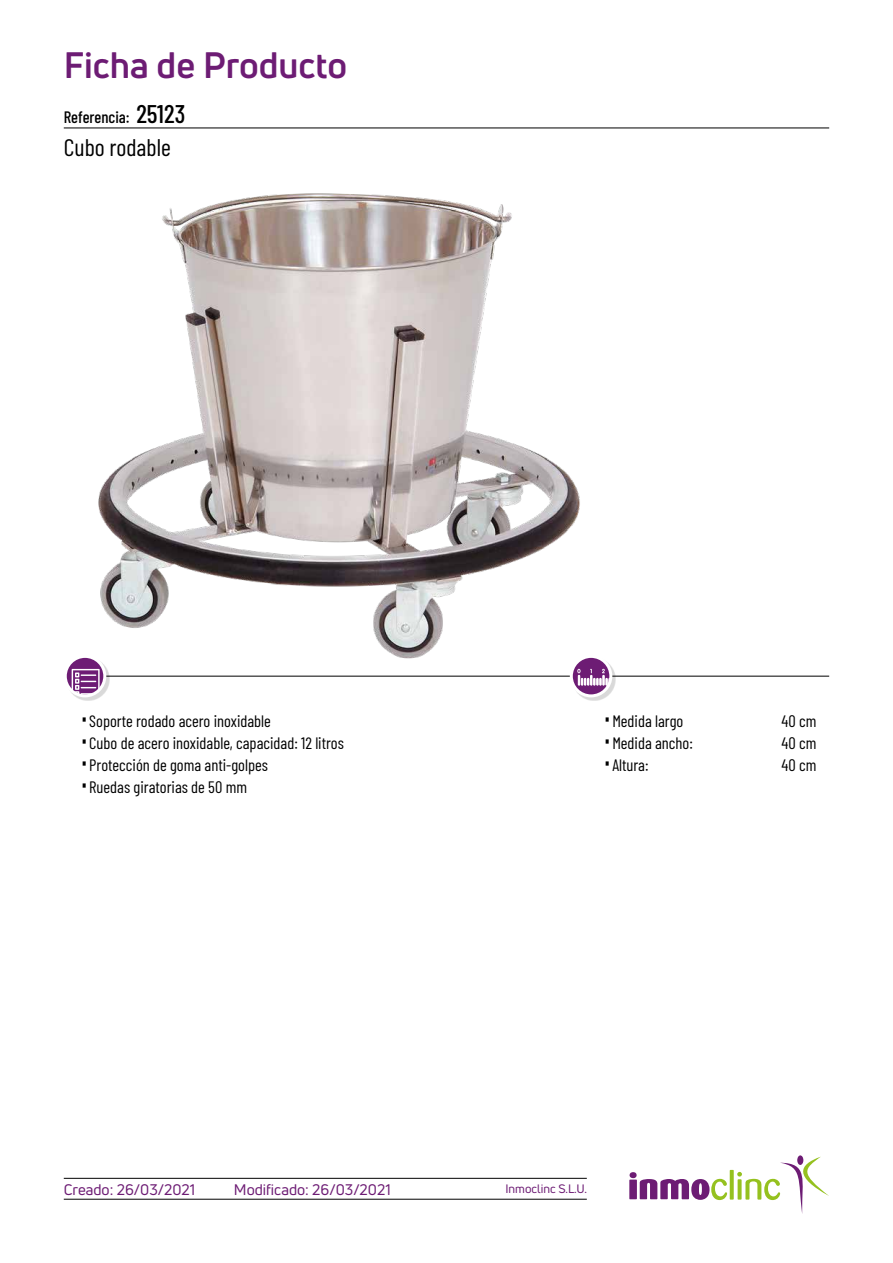
<style>
.page{position:relative;width:893px;height:1263px;background:#fff}
.page>*{position:absolute;margin:0;border:0;box-sizing:border-box;transform-origin:0 0}
.t1{font:700 36px "Uni Neue";color:#6d1c74}
.t2{font:24px "Barlow Condensed";color:#000}
.t3{font:16.5px "Barlow Condensed";color:#000}
.t4{font:500 16.5px "Barlow Condensed";color:#000}
.t5{font:15px "Uni Neue";color:#6d1c74}
.t6{font:12px "Uni Neue";color:#6d1c74}
.s1{font-size:25.5px}
.s2{font-family:"Akzidenz Grotesk BQ";font-weight:300;font-stretch:condensed;font-size:21px}
</style>
<div class="page">
<img style="left:98px;top:193px;width:482px;height:466px">
<hr style="left:64px;top:128px;width:765px;height:1px;background:#000">
<hr style="left:85px;top:676px;width:744px;height:1px;background:#000">
<hr style="left:64px;top:1199px;width:523px;height:1px;background:#000">
<hr style="left:64px;top:1178px;width:523px;height:1px;background:#000">
<div style="left:67px;top:658px;width:42px;height:42px;background:#000;opacity:.15"></div>
<svg style="left:65px;top:656px;width:40px;height:40px"></svg>
<svg style="left:72px;top:669px;width:28px;height:27px"></svg>
<div style="left:64px;top:655px;width:42px;height:42px;border:3px solid #fff;border-radius:50%"></div>
<div style="left:573px;top:658px;width:42px;height:42px;background:#000;opacity:.15"></div>
<svg style="left:571px;top:656px;width:40px;height:40px"></svg>
<svg style="left:577px;top:669px;width:34px;height:16px"></svg>
<div style="left:570px;top:655px;width:42px;height:42px;border:3px solid #fff;border-radius:50%"></div>
<svg style="left:629px;top:1172px;width:98px;height:28px"></svg>
<svg style="left:730px;top:1170px;width:4px;height:29px"></svg>
<svg style="left:737px;top:1157px;width:92px;height:57px"></svg>
<h1 class="t1" style="left:64px;top:43px;width:285px">Ficha de Producto</h1>
<p class="t4" style="left:64px;top:106px;width:123px">Referencia: <span class="s1">25123</span></p>
<h2 class="t2" style="left:64px;top:130px;width:108px">Cubo rodable</h2>
<p class="t3" style="left:81px;top:709px;width:192px"><span class="s2">•</span>Soporte rodado acero inoxidable</p>
<p class="t3" style="left:81px;top:731px;width:265px"><span class="s2">•</span>Cubo de acero inoxidable, capacidad: 12 litros</p>
<p class="t3" style="left:81px;top:753px;width:189px"><span class="s2">•</span>Protección de goma anti-golpes</p>
<p class="t3" style="left:81px;top:776px;width:168px"><span class="s2">•</span>Ruedas giratorias de 50 mm</p>
<p class="t3" style="left:604px;top:709px;width:81px"><span class="s2">•</span>Medida largo</p>
<p class="t3" style="left:782px;top:709px;width:36px">40 cm</p>
<p class="t3" style="left:604px;top:731px;width:91px"><span class="s2">•</span>Medida ancho:</p>
<p class="t3" style="left:782px;top:731px;width:36px">40 cm</p>
<p class="t3" style="left:604px;top:753px;width:46px"><span class="s2">•</span>Altura:</p>
<p class="t3" style="left:782px;top:753px;width:36px">40 cm</p>
<p class="t5" style="left:64px;top:1180px;width:133px">Creado: 26/03/2021</p>
<p class="t5" style="left:234px;top:1180px;width:158px">Modificado: 26/03/2021</p>
<p class="t6" style="left:505px;top:1182px;width:83px">Inmoclinc S.L.U.</p>
</div>
